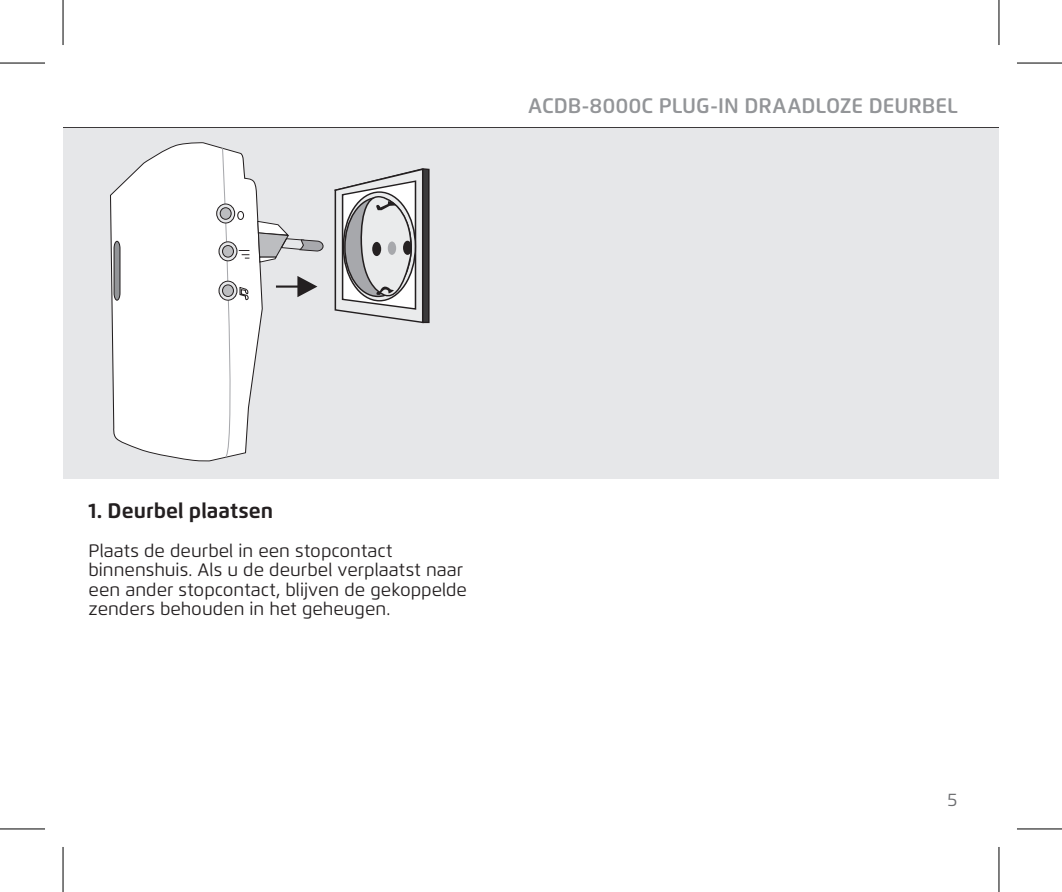
<style>
.page{position:relative;width:1062px;height:892px;background:#fff}
.page>*{position:absolute;margin:0;border:0;box-sizing:border-box;transform-origin:0 0}
.t1{font:600 21px "Flexo";color:#939598}
.t2{font:700 21px "Flexo";color:#231f20}
.t3{font:18px/19.5px "Flexo";color:#231f20}
.t4{font:18px "Flexo";color:#6c6d70}
</style>
<div class="page">
<hr style="left:63px;top:127px;width:935px;height:1px;background:#231f20">
<div style="left:63px;top:128px;width:935px;height:350px;background:#e6e7e9"></div>
<svg style="left:110px;top:142px;width:153px;height:319px;background:#f5f5f6"></svg>
<svg style="left:113px;top:240px;width:8px;height:61px"></svg>
<svg style="left:217px;top:204px;width:18px;height:19px"></svg>
<div style="left:216px;top:203px;width:19px;height:20px;border:1px solid #231f20;border-radius:50%"></div>
<div style="left:220px;top:207px;width:11px;height:13px;border:1px solid #231f20;border-radius:50%"></div>
<svg style="left:219px;top:242px;width:18px;height:19px"></svg>
<div style="left:218px;top:241px;width:19px;height:20px;border:1px solid #231f20;border-radius:50%"></div>
<svg style="left:219px;top:281px;width:18px;height:19px"></svg>
<div style="left:218px;top:281px;width:19px;height:19px;border:1px solid #231f20;border-radius:50%"></div>
<svg style="left:222px;top:147px;width:27px;height:311px;background:#ececed"></svg>
<svg style="left:257px;top:220px;width:67px;height:43px"></svg>
<svg style="left:334px;top:168px;width:96px;height:156px"></svg>
<hr style="left:276px;top:285px;width:25px;height:2px;background:#231f20">
<svg style="left:297px;top:276px;width:20px;height:21px"></svg>
<svg style="left:0;top:829px;width:45px;height:1px"></svg>
<svg style="left:1017px;top:829px;width:44px;height:1px"></svg>
<hr style="left:0;top:62px;width:45px;height:2px;background:#000">
<hr style="left:1016px;top:62px;width:45px;height:2px;background:#000">
<hr style="left:0;top:828px;width:45px;height:1px;background:#000">
<hr style="left:1016px;top:828px;width:45px;height:1px;background:#000">
<hr style="left:62px;top:0;width:2px;height:45px;background:#000">
<hr style="left:62px;top:846px;width:2px;height:45px;background:#000">
<hr style="left:998px;top:0;width:1px;height:45px;background:#000">
<hr style="left:998px;top:846px;width:1px;height:45px;background:#000">
<p class="t1" style="left:528px;top:92px;width:431px">ACDB-8000C PLUG-IN DRAADLOZE DEURBEL</p>
<p class="t2" style="left:89px;top:497px;width:186px">1. Deurbel plaatsen</p>
<p class="t3" style="left:89px;top:541px;width:380px">Plaats de deurbel in een stopcontact binnenshuis. Als u de deurbel verplaatst naar een ander stopcontact, blijven de gekoppelde zenders behouden in het geheugen.</p>
<p class="t4" style="left:947px;top:789px;width:11px">5</p>
</div>
